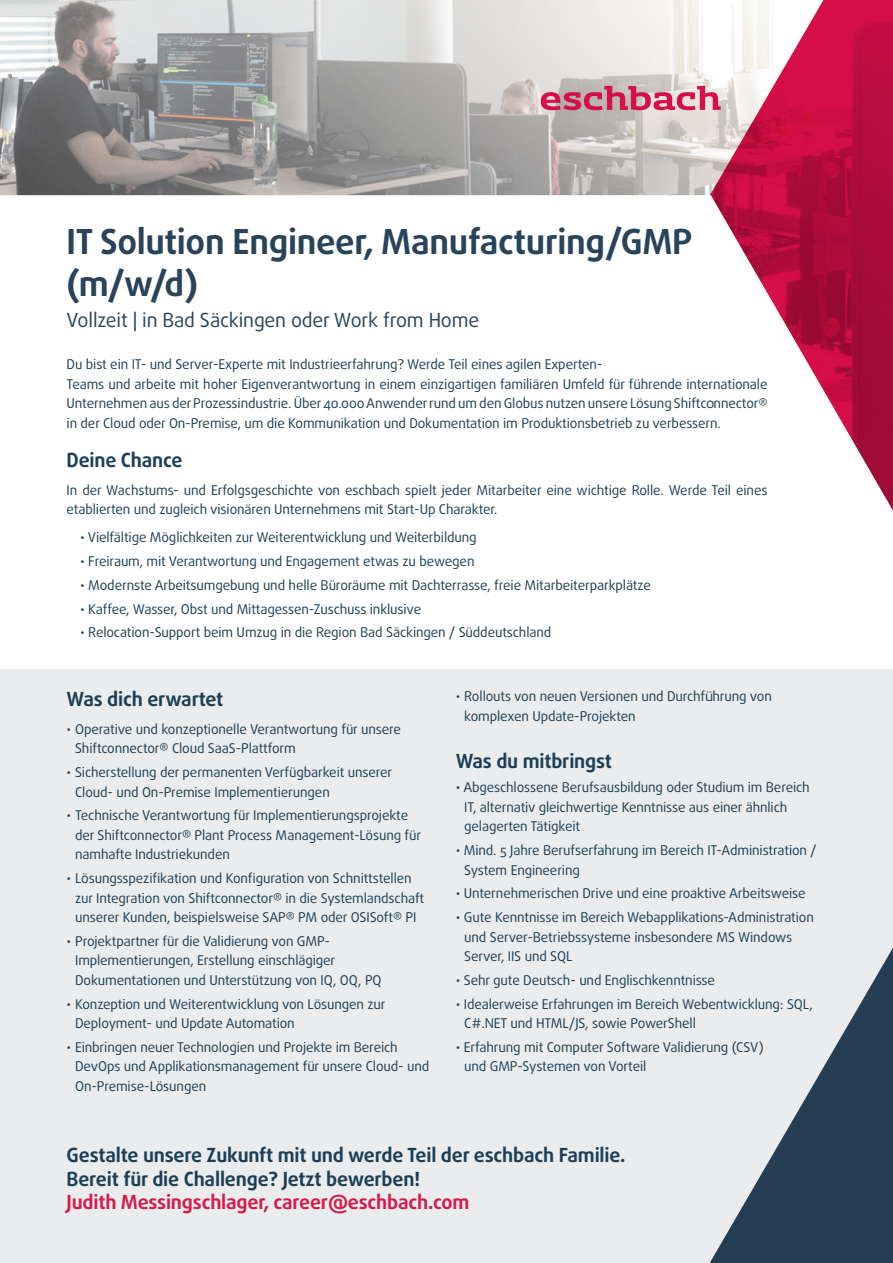
<style>
.page{position:relative;width:893px;height:1263px;background:#fff}
.page>*{position:absolute;margin:0;border:0;box-sizing:border-box;transform-origin:0 0}
.t1{font:700 34.5px/41.4px "Daxline OT";letter-spacing:-.01em;color:#29435a}
.t2{font:700 19.5px/23.4px "Daxline OT";letter-spacing:-.01em;color:#1c3f55}
.t3{font:700 19.5px "Daxline OT";letter-spacing:-.01em;color:#d51c4b}
.t4{font:19.5px "Daxline OT";letter-spacing:-.01em;color:#29435a}
.t5{font:13.5px/19.5px "Daxline OT";letter-spacing:-.01em;color:#1c3f55}
</style>
<div class="page">
<img style="left:0;top:0;width:710px;height:195px">
<svg style="left:710px;top:0;width:183px;height:195px"></svg>
<svg style="left:0;top:195px;width:893px;height:195px"></svg>
<div style="left:0;top:669px;width:893px;height:594px;background:#eaecee"></div>
<svg style="left:710px;top:390px;width:183px;height:873px"></svg>
<svg style="left:541px;top:86px;width:180px;height:24px;background:#d27a8f"></svg>
<h1 class="t1" style="left:67px;top:221px;width:627px">IT Solution Engineer, Manufacturing/GMP (m/w/d)</h1>
<h2 class="t4" style="left:67px;top:307px;width:414px">Vollzeit | in Bad Säckingen oder Work from Home</h2>
<p class="t5" style="left:67px;top:355px;width:702px">Du bist ein IT- und Server-Experte mit Industrieerfahrung? Werde Teil eines agilen Experten-<br>Teams und arbeite mit hoher Eigenverantwortung in einem einzigartigen familiären Umfeld für führende internationale Unternehmen aus der Prozessindustrie. Über 40.000 Anwender rund um den Globus nutzen unsere Lösung Shiftconnector® in der Cloud oder On-Premise, um die Kommunikation und Dokumentation im Produktionsbetrieb zu verbessern.</p>
<h2 class="t2" style="left:67px;top:448px;width:117px">Deine Chance</h2>
<p class="t5" style="left:67px;top:480px;width:702px">In der Wachstums- und Erfolgsgeschichte von eschbach spielt jeder Mitarbeiter eine wichtige Rolle. Werde Teil eines etablierten und zugleich visionären Unternehmens mit Start-Up Charakter.</p>
<p class="t5" style="left:80px;top:528px;width:398px">• Vielfältige Möglichkeiten zur Weiterentwicklung und Weiterbildung</p>
<p class="t5" style="left:80px;top:552px;width:396px">• Freiraum, mit Verantwortung und Engagement etwas zu bewegen</p>
<p class="t5" style="left:80px;top:575px;width:572px">• Modernste Arbeitsumgebung und helle Büroräume mit Dachterrasse, freie Mitarbeiterparkplätze</p>
<p class="t5" style="left:80px;top:599px;width:343px">• Kaffee, Wasser, Obst und Mittagessen-Zuschuss inklusive</p>
<p class="t5" style="left:80px;top:623px;width:473px">• Relocation-Support beim Umzug in die Region Bad Säckingen / Süddeutschland</p>
<h2 class="t2" style="left:67px;top:687px;width:158px">Was dich erwartet</h2>
<p class="t5" style="left:75px;top:719px;width:327px;text-indent:-9px">• Operative und konzeptionelle Verantwortung für unsere<br>Shiftconnector® Cloud SaaS-Plattform</p>
<p class="t5" style="left:75px;top:763px;width:319px;text-indent:-9px">• Sicherstellung der permanenten Verfügbarkeit unserer<br>Cloud- und On-Premise Implementierungen</p>
<p class="t5" style="left:75px;top:806px;width:348px;text-indent:-9px">• Technische Verantwortung für Implementierungsprojekte der Shiftconnector® Plant Process Management-Lösung für namhafte Industriekunden</p>
<p class="t5" style="left:75px;top:869px;width:351px;text-indent:-9px">• Lösungsspezifikation und Konfiguration von Schnittstellen zur Integration von Shiftconnector® in die Systemlandschaft unserer Kunden, beispielsweise SAP® PM oder OSISoft® PI</p>
<p class="t5" style="left:75px;top:931px;width:308px;text-indent:-9px">• Projektpartner für die Validierung von GMP-<br>Implementierungen, Erstellung einschlägiger<br>Dokumentationen und Unterstützung von IQ, OQ, PQ</p>
<p class="t5" style="left:75px;top:994px;width:312px;text-indent:-9px">• Konzeption und Weiterentwicklung von Lösungen zur<br>Deployment- und Update Automation</p>
<p class="t5" style="left:75px;top:1037px;width:356px;text-indent:-9px">• Einbringen neuer Technologien und Projekte im Bereich<br>DevOps und Applikationsmanagement für unsere Cloud- und<br>On-Premise-Lösungen</p>
<p class="t5" style="left:464px;top:686px;width:309px;text-indent:-9px">• Rollouts von neuen Versionen und Durchführung von komplexen Update-Projekten</p>
<h2 class="t2" style="left:456px;top:749px;width:158px">Was du mitbringst</h2>
<p class="t5" style="left:464px;top:778px;width:347px;text-indent:-9px">• Abgeschlossene Berufsausbildung oder Studium im Bereich<br>IT, alternativ gleichwertige Kenntnisse aus einer ähnlich gelagerten Tätigkeit</p>
<p class="t5" style="left:464px;top:840px;width:354px;text-indent:-9px">• Mind. 5 Jahre Berufserfahrung im Bereich IT-Administration /<br>System Engineering</p>
<p class="t5" style="left:456px;top:884px;width:351px">• Unternehmerischen Drive und eine proaktive Arbeitsweise</p>
<p class="t5" style="left:464px;top:907px;width:351px;text-indent:-9px">• Gute Kenntnisse im Bereich Webapplikations-Administration und Server-Betriebssysteme insbesondere MS Windows<br>Server, IIS und SQL</p>
<p class="t5" style="left:456px;top:970px;width:261px">• Sehr gute Deutsch- und Englischkenntnisse</p>
<p class="t5" style="left:464px;top:994px;width:350px;text-indent:-9px">• Idealerweise Erfahrungen im Bereich Webentwicklung: SQL,<br>C#.NET und HTML/JS, sowie PowerShell</p>
<p class="t5" style="left:464px;top:1037px;width:301px;text-indent:-9px">• Erfahrung mit Computer Software Validierung (CSV) und GMP-Systemen von Vorteil</p>
<h2 class="t2" style="left:67px;top:1144px;width:560px">Gestalte unsere Zukunft mit und werde Teil der eschbach Familie.<br>Bereit für die Challenge? Jetzt bewerben!</h2>
<h2 class="t3" style="left:67px;top:1189px;width:404px">Judith Messingschlager, career@eschbach.com</h2>
</div>
